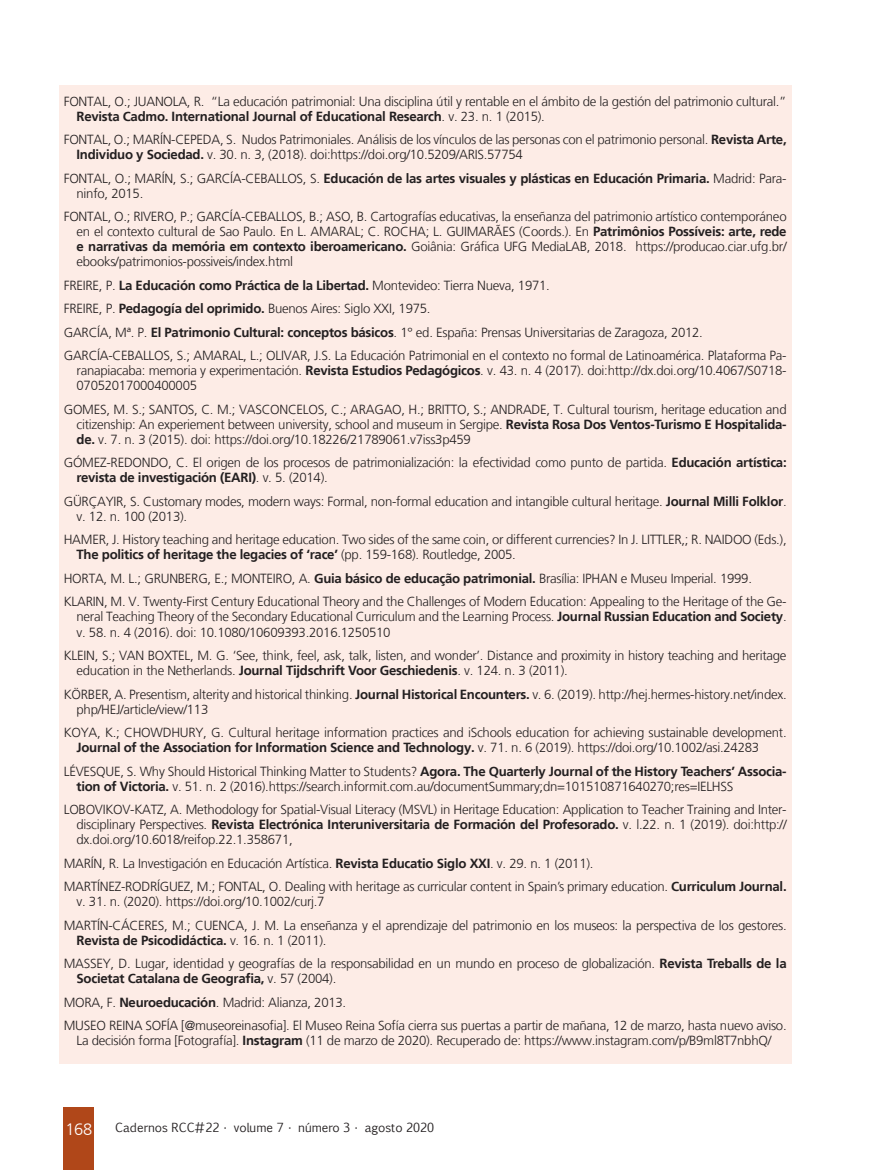
<style>
.page{position:relative;width:893px;height:1170px;background:#fff}
.page>*{position:absolute;margin:0;border:0;box-sizing:border-box;transform-origin:0 0}
.t1{font:300 16.5px "Frutiger LT";color:#fff}
.Referências__8_8{font:300 13.2px/15px "Frutiger LT";letter-spacing:-.02em;color:#231f20}
.t2{font:12px "Euphemia CAS";color:#231f20}
.s1{font-weight:700}
</style>
<div class="page">
<div style="left:64px;top:1107px;width:30px;height:62px;background:#b04719"></div>
<div style="left:59px;top:85px;width:732px;height:978px;background:#fdece6"></div>
<p class="Referências__8_8" style="left:77px;top:94px;width:712px;text-indent:-13px">FONTAL, O.; JUANOLA, R. “La educación patrimonial: Una disciplina útil y rentable en el ámbito de la gestión del patrimonio cultural.”<br><span class="s1">Revista Cadmo. International Journal of Educational Research</span>. v. 23. n. 1 (2015).</p>
<p class="Referências__8_8" style="left:77px;top:132px;width:712px;text-indent:-13px">FONTAL, O.; MARÍN-CEPEDA, S. Nudos Patrimoniales. Análisis de los vínculos de las personas con el patrimonio personal. <span class="s1">Revista Arte,<br>Individuo y Sociedad.</span> v. 30. n. 3, (2018). doi:https://doi.org/10.5209/ARIS.57754</p>
<p class="Referências__8_8" style="left:77px;top:171px;width:712px;text-indent:-13px">FONTAL, O.; MARÍN, S.; GARCÍA-CEBALLOS, S. <span class="s1">Educación de las artes visuales y plásticas en Educación Primaria.</span> Madrid: Para&shy;ninfo, 2015.</p>
<p class="Referências__8_8" style="left:77px;top:209px;width:712px;text-align:justify;text-indent:-13px">FONTAL, O.; RIVERO, P.; GARCÍA-CEBALLOS, B.; ASO, B. Cartografías educativas, la enseñanza del patrimonio artístico contemporáneo en el contexto cultural de Sao Paulo. En L. AMARAL; C. ROCHA; L. GUIMARÃES (Coords.). En <span class="s1">Patrimônios Possíveis: arte, rede e narrativas da memória em contexto iberoamericano.</span> Goiânia: Gráfica UFG MediaLAB, 2018. https://producao.ciar.ufg.br/ ebooks/patrimonios-possiveis/index.html</p>
<p class="Referências__8_8" style="left:64px;top:278px;width:488px">FREIRE, P. <span class="s1">La Educación como Práctica de la Libertad.</span> Montevideo: Tierra Nueva, 1971.</p>
<p class="Referências__8_8" style="left:64px;top:301px;width:368px">FREIRE, P. <span class="s1">Pedagogía del oprimido.</span> Buenos Aires: Siglo XXI, 1975.</p>
<p class="Referências__8_8" style="left:64px;top:325px;width:641px">GARCÍA, Mª. P. <span class="s1">El Patrimonio Cultural: conceptos básicos</span>. 1° ed. España: Prensas Universitarias de Zaragoza, 2012.</p>
<p class="Referências__8_8" style="left:77px;top:348px;width:712px;text-align:justify;text-indent:-13px">GARCÍA-CEBALLOS, S.; AMARAL, L.; OLIVAR, J.S. La Educación Patrimonial en el contexto no formal de Latinoamérica. Plataforma Pa&shy;ranapiacaba: memoria y experimentación. <span class="s1">Revista Estudios Pedagógicos</span>. v. 43. n. 4 (2017). doi:http://dx.doi.org/10.4067/S0718- 07052017000400005</p>
<p class="Referências__8_8" style="left:77px;top:402px;width:712px;text-align:justify;text-indent:-13px">GOMES, M. S.; SANTOS, C. M.; VASCONCELOS, C.; ARAGAO, H.; BRITTO, S.; ANDRADE, T. Cultural tourism, heritage education and citizenship: An experiement between university, school and museum in Sergipe. <span class="s1">Revista Rosa Dos Ventos-Turismo E Hospitalida&shy;de.</span> v. 7. n. 3 (2015). doi: https://doi.org/10.18226/21789061.v7iss3p459</p>
<p class="Referências__8_8" style="left:77px;top:455px;width:712px;text-indent:-13px">GÓMEZ-REDONDO, C. El origen de los procesos de patrimonialización: la efectividad como punto de partida. <span class="s1">Educación artística: revista de investigación (EARI)</span>. v. 5. (2014).</p>
<p class="Referências__8_8" style="left:77px;top:494px;width:712px;text-indent:-13px">GÜRÇAYIR, S. Customary modes, modern ways: Formal, non-formal education and intangible cultural heritage. <span class="s1">Journal Milli Folklor</span>. v. 12. n. 100 (2013).</p>
<p class="Referências__8_8" style="left:77px;top:532px;width:712px;text-indent:-13px">HAMER, J. History teaching and heritage education. Two sides of the same coin, or different currencies? In J. LITTLER,; R. NAIDOO (Eds.),<br><span class="s1">The politics of heritage the legacies of ‘race’</span> (pp. 159-168). Routledge, 2005.</p>
<p class="Referências__8_8" style="left:64px;top:571px;width:690px">HORTA, M. L.; GRUNBERG, E.; MONTEIRO, A. <span class="s1">Guia básico de educação patrimonial.</span> Brasília: IPHAN e Museu Imperial. 1999.</p>
<p class="Referências__8_8" style="left:77px;top:594px;width:712px;text-align:justify;text-indent:-13px">KLARIN, M. V. Twenty-First Century Educational Theory and the Challenges of Modern Education: Appealing to the Heritage of the Ge&shy;neral Teaching Theory of the Secondary Educational Curriculum and the Learning Process. <span class="s1">Journal Russian Education and Society</span>. v. 58. n. 4 (2016). doi: 10.1080/10609393.2016.1250510</p>
<p class="Referências__8_8" style="left:77px;top:648px;width:711px;text-indent:-13px">KLEIN, S.; VAN BOXTEL, M. G. ‘See, think, feel, ask, talk, listen, and wonder’. Distance and proximity in history teaching and heritage education in the Netherlands. <span class="s1">Journal Tijdschrift Voor Geschiedenis</span>. v. 124. n. 3 (2011).</p>
<p class="Referências__8_8" style="left:77px;top:686px;width:712px;text-indent:-13px">KÖRBER, A. Presentism, alterity and historical thinking. <span class="s1">Journal Historical Encounters.</span> v. 6. (2019). http://hej.hermes-history.net/index. php/HEJ/article/view/113</p>
<p class="Referências__8_8" style="left:77px;top:725px;width:712px;text-indent:-13px">KOYA, K.; CHOWDHURY, G. Cultural heritage information practices and iSchools education for achieving sustainable development.<br><span class="s1">Journal of the Association for Information Science and Technology.</span> v. 71. n. 6 (2019). https://doi.org/10.1002/asi.24283</p>
<p class="Referências__8_8" style="left:77px;top:763px;width:712px;text-indent:-13px">LÉVESQUE, S. Why Should Historical Thinking Matter to Students? <span class="s1">Agora. The Quarterly Journal of the History Teachers’ Associa&shy;tion of Victoria.</span> v. 51. n. 2 (2016).https://search.informit.com.au/documentSummary;dn=101510871640270;res=IELHSS</p>
<p class="Referências__8_8" style="left:77px;top:802px;width:712px;text-align:justify;text-indent:-13px">LOBOVIKOV-KATZ, A. Methodology for Spatial-Visual Literacy (MSVL) in Heritage Education: Application to Teacher Training and Inter&shy;disciplinary Perspectives. <span class="s1">Revista Electrónica Interuniversitaria de Formación del Profesorado.</span> v. l.22. n. 1 (2019). doi:http:// dx.doi.org/10.6018/reifop.22.1.358671,</p>
<p class="Referências__8_8" style="left:64px;top:855px;width:531px">MARÍN, R. La Investigación en Educación Artística. <span class="s1">Revista Educatio Siglo XXI</span>. v. 29. n. 1 (2011).</p>
<p class="Referências__8_8" style="left:77px;top:879px;width:712px;text-indent:-13px">MARTÍNEZ-RODRÍGUEZ, M.; FONTAL, O. Dealing with heritage as curricular content in Spain’s primary education. <span class="s1">Curriculum Journal. </span>v. 31. n. (2020). https://doi.org/10.1002/curj.7</p>
<p class="Referências__8_8" style="left:77px;top:917px;width:712px;text-indent:-13px">MARTÍN-CÁCERES, M.; CUENCA, J. M. La enseñanza y el aprendizaje del patrimonio en los museos: la perspectiva de los gestores.<br><span class="s1">Revista de Psicodidáctica.</span> v. 16. n. 1 (2011).</p>
<p class="Referências__8_8" style="left:77px;top:956px;width:712px;text-indent:-13px">MASSEY, D. Lugar, identidad y geografías de la responsabilidad en un mundo en proceso de globalización. <span class="s1">Revista Treballs de la<br>Societat Catalana de Geografia,</span> v. 57 (2004).</p>
<p class="Referências__8_8" style="left:64px;top:994px;width:284px">MORA, F. <span class="s1">Neuroeducación</span>. Madrid: Alianza, 2013.</p>
<p class="Referências__8_8" style="left:64px;top:1018px;width:724px;text-align:center">MUSEO REINA SOFÍA [@museoreinasofia]. El Museo Reina Sofía cierra sus puertas a partir de mañana, 12 de marzo, hasta nuevo aviso.<br>La decisión forma [Fotografía]. <span class="s1">Instagram</span> (11 de marzo de 2020). Recuperado de: https://www.instagram.com/p/B9ml8T7nbhQ/</p>
<p class="t1" style="left:65px;top:1120px;width:28px">168</p>
<p class="t2" style="left:115px;top:1119px;width:321px">Cadernos RCC#22 • volume 7 • número 3 • agosto 2020</p>
</div>
